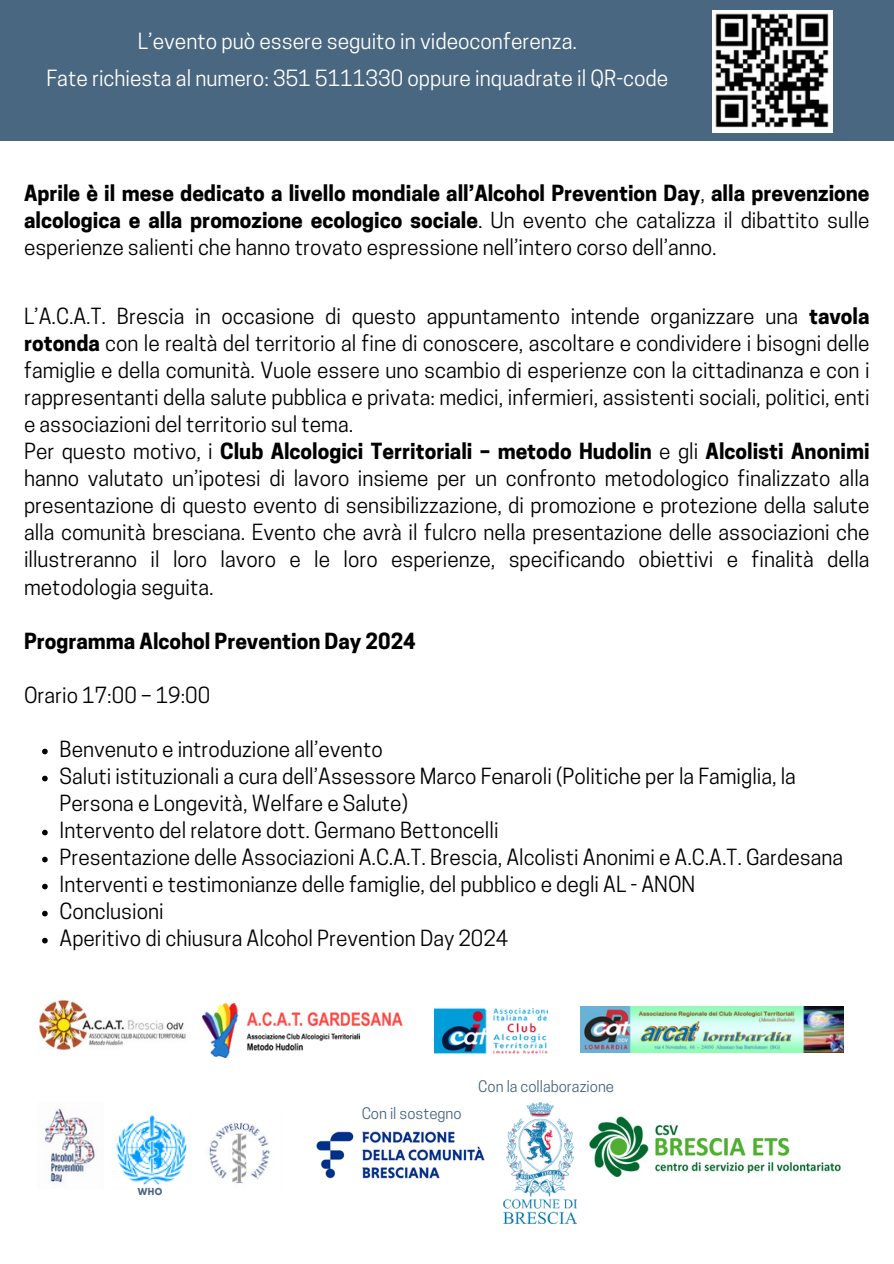
<style>
.page{position:relative;width:894px;height:1264px;background:#fff}
.page>*{position:absolute;margin:0;border:0;box-sizing:border-box;transform-origin:0 0}
.t1{font:21px/37.2px "Cooper Hewitt";color:#fff;text-align:center}
.t2{font:20.85px/27px "Cooper Hewitt";color:#000}
.t3{font:700 20.85px/27px "Cooper Hewitt";color:#000;text-align:justify}
.t4{font:15px "Cooper Hewitt";color:#496780}
.t5{font:700 8.55px "League Spartan";color:#496780}
.s1{font-weight:400}
.s2{font-weight:700}
</style>
<div class="page">
<div style="left:0;top:0;width:893px;height:141px;background:#496780"></div>
<img style="left:39px;top:1000px;width:147px;height:51px">
<img style="left:202px;top:1003px;width:201px;height:54px">
<img style="left:434px;top:1008px;width:113px;height:45px">
<img style="left:580px;top:1006px;width:263px;height:46px">
<img style="left:44px;top:1106px;width:57px;height:79px">
<img style="left:116px;top:1115px;width:72px;height:71px">
<img style="left:209px;top:1122px;width:64px;height:62px">
<img style="left:316px;top:1131px;width:169px;height:48px">
<img style="left:712px;top:11px;width:120px;height:121px">
<img style="left:503px;top:1102px;width:73px;height:121px">
<svg style="left:42px;top:748px;width:6px;height:6px"></svg>
<svg style="left:42px;top:775px;width:6px;height:6px"></svg>
<svg style="left:42px;top:829px;width:6px;height:6px"></svg>
<svg style="left:42px;top:856px;width:6px;height:6px"></svg>
<svg style="left:42px;top:883px;width:6px;height:6px"></svg>
<svg style="left:42px;top:910px;width:6px;height:6px"></svg>
<svg style="left:42px;top:937px;width:6px;height:6px"></svg>
<img style="left:589px;top:1116px;width:252px;height:60px">
<p class="t1" style="left:46px;top:25px;width:623px">L’evento può essere seguito in videoconferenza.<br>Fate richiesta al numero: 351 5111330 oppure inquadrate il QR-code</p>
<p class="t3" style="left:24px;top:182px;width:846px">Aprile è il mese dedicato a livello mondiale all’Alcohol Prevention Day<span class="s1">,</span> alla prevenzione alcologica e alla promozione ecologico sociale<span class="s1">. Un evento che catalizza il dibattito sulle esperienze salienti che hanno trovato espressione nell’intero corso dell’anno.</span></p>
<p class="t2" style="left:24px;top:306px;width:846px">L’A.C.A.T. Brescia in occasione di questo appuntamento intende organizzare una <span class="s2">tavola rotonda</span> con le realtà del territorio al fine di conoscere, ascoltare e condividere i bisogni delle famiglie e della comunità. Vuole essere uno scambio di esperienze con la cittadinanza e con i rappresentanti della salute pubblica e privata: medici, infermieri, assistenti sociali, politici, enti e associazioni del territorio sul tema.<br>Per questo motivo, i <span class="s2">Club Alcologici Territoriali – metodo Hudolin</span> e gli <span class="s2">Alcolisti Anonimi </span>hanno valutato un’ipotesi di lavoro insieme per un confronto metodologico finalizzato alla presentazione di questo evento di sensibilizzazione, di promozione e protezione della salute alla comunità bresciana. Evento che avrà il fulcro nella presentazione delle associazioni che illustreranno il loro lavoro e le loro esperienze, specificando obiettivi e finalità della metodologia seguita.</p>
<p class="t3" style="left:24px;top:630px;width:393px">Programma Alcohol Prevention Day 2024</p>
<p class="t2" style="left:24px;top:684px;width:188px">Orario 17:00 – 19:00</p>
<p class="t2" style="left:60px;top:738px;width:324px">Benvenuto e introduzione all’evento</p>
<p class="t2" style="left:60px;top:765px;width:737px">Saluti istituzionali a cura dell’Assessore Marco Fenaroli (Politiche per la Famiglia, la<br>Persona e Longevità, Welfare e Salute)</p>
<p class="t2" style="left:60px;top:819px;width:440px">Intervento del relatore dott. Germano Bettoncelli</p>
<h3 class="t2" style="left:60px;top:846px;width:784px">Presentazione delle Associazioni A.C.A.T. Brescia, Alcolisti Anonimi e A.C.A.T. Gardesana</h3>
<p class="t2" style="left:60px;top:873px;width:637px">Interventi e testimonianze delle famiglie, del pubblico e degli AL - ANON</p>
<p class="t2" style="left:60px;top:900px;width:105px">Conclusioni</p>
<p class="t2" style="left:60px;top:927px;width:450px">Aperitivo di chiusura Alcohol Prevention Day 2024</p>
<h3 class="t5" style="left:138px;top:1187px;width:26px">WHO</h3>
<p class="t4" style="left:361px;top:1107px;width:101px">Con il sostegno</p>
<p class="t4" style="left:478px;top:1080px;width:137px">Con la collaborazione</p>
</div>
